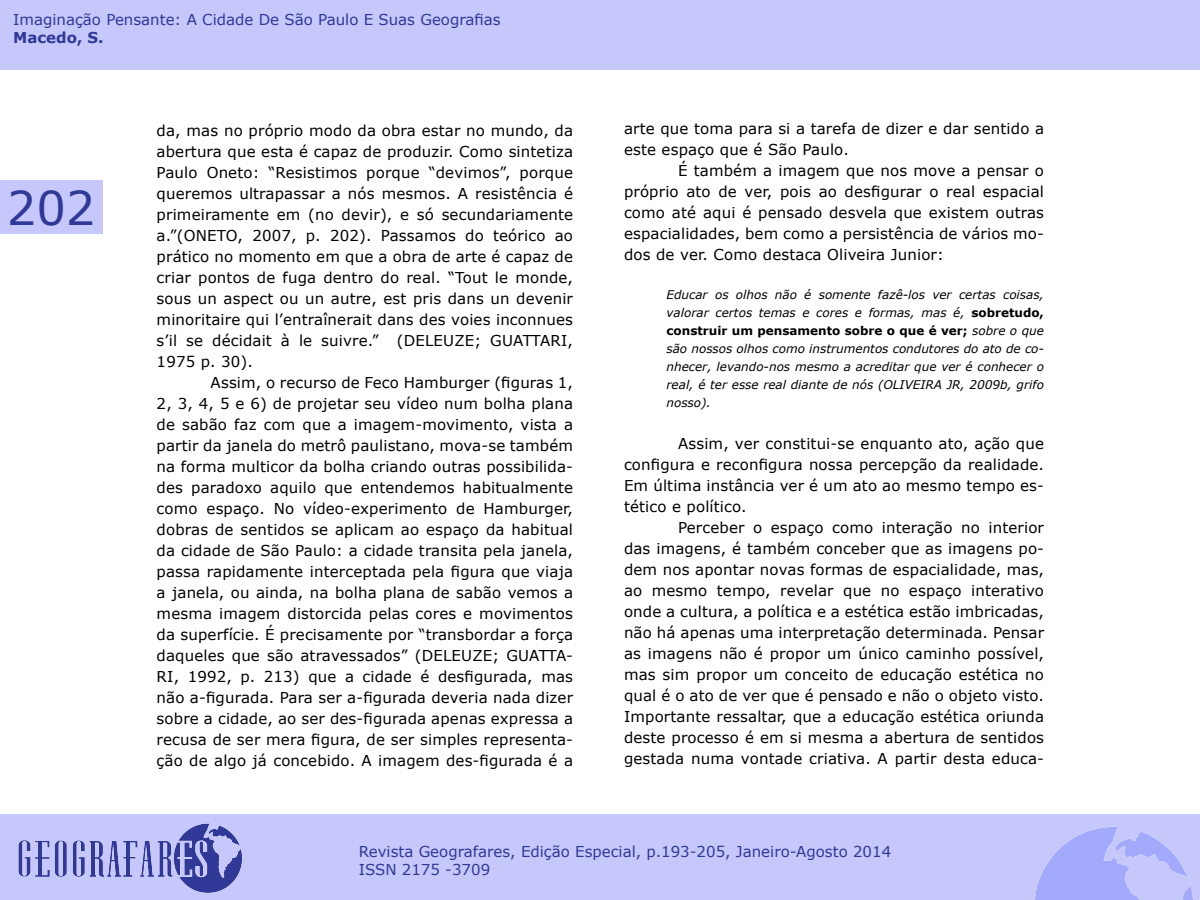
<style>
.page{position:relative;width:1200px;height:900px;background:#fff}
.page>*{position:absolute;margin:0;border:0;box-sizing:border-box;transform-origin:0 0}
.t1{font:46.5px "Verdana";color:#303898}
.t2{font:15px/21px "Verdana";letter-spacing:.01em;color:#000;text-align:justify}
.t3{font:15px/18px "Verdana";color:#303898}
.t4{font:700 15px "Verdana";color:#303898}
.Citações{font:italic 12px/18px "Verdana";color:#000;text-align:justify}
.s1{font-weight:700;font-style:normal}
</style>
<div class="page">
<div style="left:0;top:180px;width:102px;height:54px;background:#c6c8fb"></div>
<div style="left:0;top:814px;width:1200px;height:86px;background:#c6c8fb"></div>
<img style="left:18px;top:823px;width:224px;height:70px">
<img style="left:1035px;top:827px;width:158px;height:73px">
<div style="left:0;top:0;width:1200px;height:69px;background:#c6c8fb"></div>
<p class="t3" style="left:13px;top:11px;width:489px">Imaginação Pensante: A Cidade De São Paulo E Suas Geografias</p>
<p class="t4" style="left:13px;top:27px;width:92px">Macedo, S.</p>
<h1 class="t1" style="left:7px;top:176px;width:90px">202</h1>
<p class="t2" style="left:157px;top:120px;width:418px">da, mas no próprio modo da obra estar no mundo, da abertura que esta é capaz de produzir. Como sintetiza Paulo Oneto: “Resistimos porque “devimos”, porque queremos ultrapassar a nós mesmos. A resistência é primeiramente em (no devir), e só secundariamente a.”(ONETO, 2007, p. 202). Passamos do teórico ao prático no momento em que a obra de arte é capaz de criar pontos de fuga dentro do real. “Tout le monde, sous un aspect ou un autre, est pris dans un devenir minoritaire qui l’entraînerait dans des voies inconnues s’il se décidait à le suivre.” (DELEUZE; GUATTARI, 1975 p. 30).</p>
<p class="t2" style="left:157px;top:372px;width:418px;text-indent:54px">Assim, o recurso de Feco Hamburger (figuras 1, 2, 3, 4, 5 e 6) de projetar seu vídeo num bolha plana de sabão faz com que a imagem-movimento, vista a partir da janela do metrô paulistano, mova-se também na forma multicor da bolha criando outras possibilida&shy;des paradoxo aquilo que entendemos habitualmente como espaço. No vídeo-experimento de Hamburger, dobras de sentidos se aplicam ao espaço da habitual da cidade de São Paulo: a cidade transita pela janela, passa rapidamente interceptada pela figura que viaja a janela, ou ainda, na bolha plana de sabão vemos a mesma imagem distorcida pelas cores e movimentos da superfície. É precisamente por “transbordar a força daqueles que são atravessados” (DELEUZE; GUATTA-RI, 1992, p. 213) que a cidade é desfigurada, mas não a-figurada. Para ser a-figurada deveria nada dizer sobre a cidade, ao ser des-figurada apenas expressa a recusa de ser mera figura, de ser simples representa&shy;ção de algo já concebido. A imagem des-figurada é a</p>
<p class="t2" style="left:624px;top:118px;width:422px">arte que toma para si a tarefa de dizer e dar sentido a este espaço que é São Paulo.</p>
<p class="t2" style="left:624px;top:160px;width:422px;text-indent:54px">É também a imagem que nos move a pensar o próprio ato de ver, pois ao desfigurar o real espacial como até aqui é pensado desvela que existem outras espacialidades, bem como a persistência de vários mo&shy;dos de ver. Como destaca Oliveira Junior:</p>
<p class="Citações" style="left:667px;top:286px;width:379px">Educar os olhos não é somente fazê-los ver certas coisas, valorar certos temas e cores e formas, mas é, <span class="s1">sobretudo, construir um pensamento sobre o que é ver;</span> sobre o que são nossos olhos como instrumentos condutores do ato de co&shy;nhecer, levando-nos mesmo a acreditar que ver é conhecer o real, é ter esse real diante de nós (OLIVEIRA JR, 2009b, grifo nosso).</p>
<p class="t2" style="left:624px;top:433px;width:422px;text-indent:54px">Assim, ver constitui-se enquanto ato, ação que configura e reconfigura nossa percepção da realidade.<br>Em última instância ver é um ato ao mesmo tempo es&shy;tético e político.</p>
<p class="t2" style="left:624px;top:517px;width:422px;text-indent:54px">Perceber o espaço como interação no interior das imagens, é também conceber que as imagens po&shy;dem nos apontar novas formas de espacialidade, mas, ao mesmo tempo, revelar que no espaço interativo onde a cultura, a política e a estética estão imbricadas, não há apenas uma interpretação determinada. Pensar as imagens não é propor um único caminho possível, mas sim propor um conceito de educação estética no qual é o ato de ver que é pensado e não o objeto visto.<br>Importante ressaltar, que a educação estética oriunda deste processo é em si mesma a abertura de sentidos gestada numa vontade criativa. A partir desta educa-</p>
<p class="t3" style="left:359px;top:843px;width:534px">Revista Geografares, Edição Especial, p.193-205, Janeiro-Agosto 2014<br>ISSN 2175 -3709</p>
</div>
